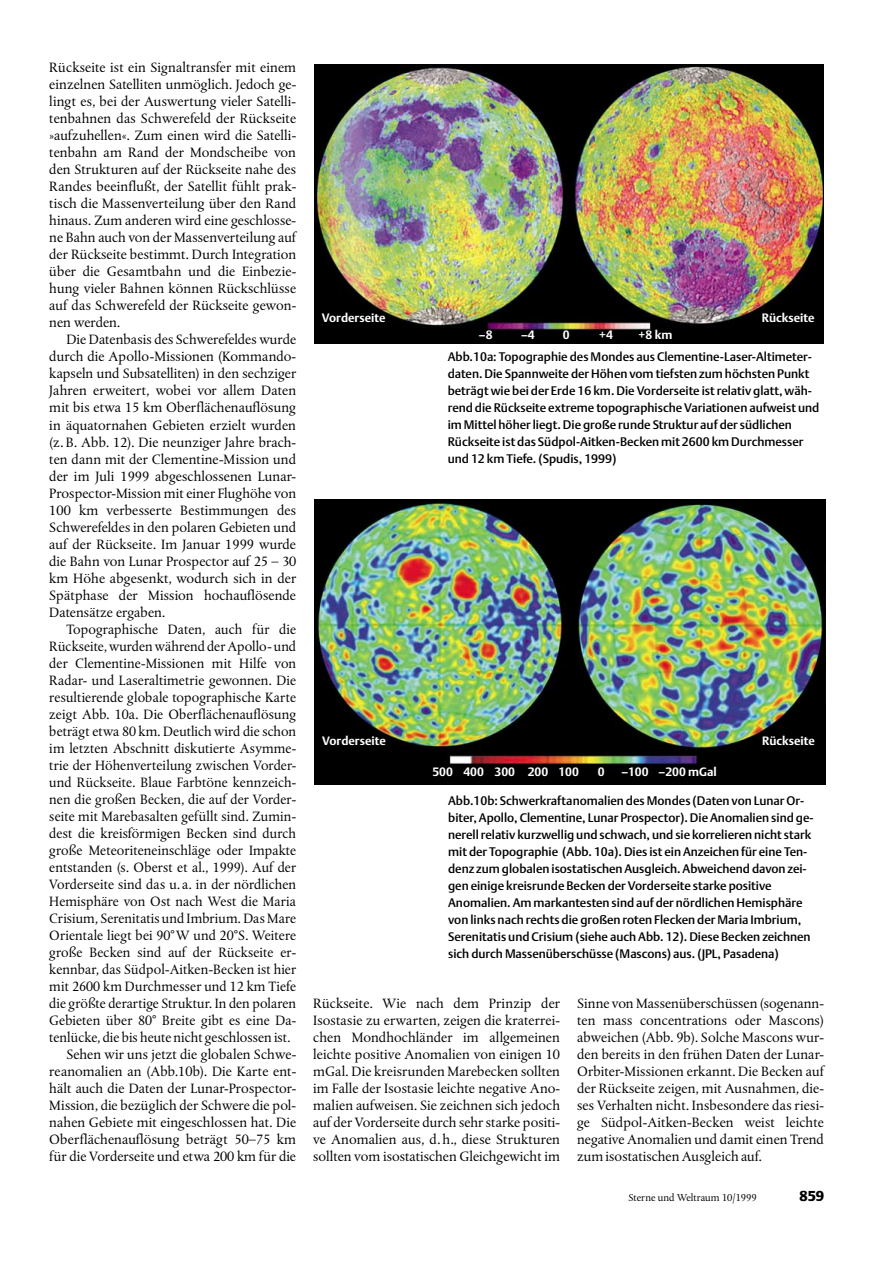
<style>
.page{position:relative;width:894px;height:1263px;background:#fff}
.page>*{position:absolute;margin:0;border:0;box-sizing:border-box;transform-origin:0 0}
.t1{font:14.25px/17px "DTL Albertina T";color:#000;text-align:justify}
.t2{font:14.25px "DTL Argo T Black";color:#000}
.t3{font:12.3px/17px "DTL Argo T Medium";color:#000}
.t4{font:700 12px "DTL Argo T";color:#fff}
.t5{font:10.5px "DTL Albertina T";color:#000}
</style>
<div class="page">
<img style="left:314px;top:65px;width:509px;height:279px">
<img style="left:314px;top:499px;width:510px;height:285px">
<p class="t1" style="left:49px;top:60px;width:248px">Rückseite ist ein Signaltransfer mit einem einzelnen Satelliten unmöglich. Jedoch ge&shy;lingt es, bei der Auswertung vieler Satelli&shy;tenbahnen das Schwerefeld der Rückseite »aufzuhellen«. Zum einen wird die Satelli&shy;tenbahn am Rand der Mondscheibe von den Strukturen auf der Rückseite nahe des Randes beeinflußt, der Satellit fühlt prak&shy;tisch die Massenverteilung über den Rand hinaus. Zum anderen wird eine geschlosse&shy;ne Bahn auch von der Massenverteilung auf der Rückseite bestimmt. Durch Integration über die Gesamtbahn und die Einbezie&shy;hung vieler Bahnen können Rückschlüsse auf das Schwerefeld der Rückseite gewon&shy;nen werden.</p>
<p class="t1" style="left:49px;top:332px;width:248px;text-indent:17px">Die Datenbasis des Schwerefeldes wurde durch die Apollo-Missionen (Kommando&shy;kapseln und Subsatelliten) in den sechziger Jahren erweitert, wobei vor allem Daten mit bis etwa 15 km Oberflächenauflösung in äquatornahen Gebieten erzielt wurden (z. B. Abb. 12). Die neunziger Jahre brach&shy;ten dann mit der Clementine-Mission und der im Juli 1999 abgeschlossenen Lunar-Prospector-Mission mit einer Flughöhe von 100 km verbesserte Bestimmungen des Schwerefeldes in den polaren Gebieten und auf der Rückseite. Im Januar 1999 wurde die Bahn von Lunar Prospector auf 25 – 30 km Höhe abgesenkt, wodurch sich in der Spätphase der Mission hochauflösende Datensätze ergaben.</p>
<p class="t1" style="left:66px;top:621px;width:231px">Topographische Daten, auch für die</p>
<p class="t1" style="left:49px;top:638px;width:248px">Rückseite, wurden während der Apollo- und</p>
<p class="t1" style="left:49px;top:655px;width:248px">der Clementine-Missionen mit Hilfe von</p>
<p class="t1" style="left:49px;top:672px;width:248px">Radar- und Laseraltimetrie gewonnen. Die</p>
<p class="t1" style="left:49px;top:689px;width:248px">resultierende globale topographische Karte</p>
<p class="t1" style="left:49px;top:706px;width:248px">zeigt Abb. 10a. Die Oberflächenauflösung</p>
<p class="t1" style="left:49px;top:723px;width:248px">beträgt etwa 80 km. Deutlich wird die schon</p>
<p class="t1" style="left:49px;top:740px;width:248px">im letzten Abschnitt diskutierte Asymme-</p>
<p class="t1" style="left:49px;top:757px;width:248px">trie der Höhenverteilung zwischen Vorder-</p>
<p class="t1" style="left:49px;top:774px;width:248px">und Rückseite. Blaue Farbtöne kennzeich-</p>
<p class="t1" style="left:49px;top:792px;width:248px">nen die großen Becken, die auf der Vorder-</p>
<p class="t1" style="left:49px;top:809px;width:248px">seite mit Marebasalten gefüllt sind. Zumin-</p>
<p class="t1" style="left:49px;top:826px;width:248px">dest die kreisförmigen Becken sind durch</p>
<p class="t1" style="left:49px;top:843px;width:248px">große Meteoriteneinschläge oder Impakte</p>
<p class="t1" style="left:49px;top:860px;width:248px">entstanden (s. Oberst et al., 1999). Auf der</p>
<p class="t1" style="left:49px;top:877px;width:248px">Vorderseite sind das u. a. in der nördlichen</p>
<p class="t1" style="left:49px;top:894px;width:248px">Hemisphäre von Ost nach West die Maria</p>
<p class="t1" style="left:49px;top:911px;width:248px">Crisium, Serenitatis und Imbrium. Das Mare</p>
<p class="t1" style="left:49px;top:928px;width:248px">Orientale liegt bei 90°W und 20°S. Weitere</p>
<p class="t1" style="left:49px;top:945px;width:248px">große Becken sind auf der Rückseite er-</p>
<p class="t1" style="left:49px;top:962px;width:248px">kennbar, das Südpol-Aitken-Becken ist hier</p>
<p class="t1" style="left:49px;top:979px;width:248px">mit 2600 km Durchmesser und 12 km Tiefe</p>
<p class="t1" style="left:49px;top:996px;width:248px">die größte derartige Struktur. In den polaren</p>
<p class="t1" style="left:49px;top:1013px;width:248px">Gebieten über 80° Breite gibt es eine Da-</p>
<p class="t1" style="left:49px;top:1030px;width:242px">tenlücke, die bis heute nicht geschlossen ist.</p>
<p class="t1" style="left:66px;top:1047px;width:231px">Sehen wir uns jetzt die globalen Schwe-</p>
<p class="t1" style="left:49px;top:1064px;width:248px">reanomalien an (Abb.10b). Die Karte ent-</p>
<p class="t1" style="left:49px;top:1081px;width:248px">hält auch die Daten der Lunar-Prospector-</p>
<p class="t1" style="left:49px;top:1098px;width:248px">Mission, die bezüglich der Schwere die pol-</p>
<p class="t1" style="left:49px;top:1115px;width:248px">nahen Gebiete mit eingeschlossen hat. Die</p>
<p class="t1" style="left:49px;top:1132px;width:248px">Oberflächenauflösung beträgt 50–75 km</p>
<p class="t1" style="left:49px;top:1149px;width:248px">für die Vorderseite und etwa 200 km für die</p>
<p class="t4" style="left:322px;top:313px;width:65px">Vorderseite</p>
<p class="t4" style="left:761px;top:313px;width:54px">Rückseite</p>
<p class="t4" style="left:478px;top:329px;width:15px">–8</p>
<p class="t4" style="left:638px;top:329px;width:35px">+8 km</p>
<p class="t4" style="left:562px;top:329px;width:8px">0</p>
<p class="t4" style="left:521px;top:329px;width:15px">–4</p>
<p class="t4" style="left:599px;top:329px;width:15px">+4</p>
<p class="t3" style="left:447px;top:349px;width:373px">Abb.10a: Topographie des Mondes aus Clementine-Laser-Altimeter&shy;daten. Die Spannweite der Höhen vom tiefsten zum höchsten Punkt beträgt wie bei der Erde 16 km. Die Vorderseite ist relativ glatt, wäh&shy;rend die Rückseite extreme topographische Variationen aufweist und im Mittel höher liegt. Die große runde Struktur auf der südlichen Rückseite ist das Südpol-Aitken-Becken mit 2600 km Durchmesser und 12 km Tiefe. (Spudis, 1999)</p>
<p class="t4" style="left:322px;top:736px;width:65px">Vorderseite</p>
<p class="t4" style="left:761px;top:736px;width:54px">Rückseite</p>
<p class="t4" style="left:432px;top:767px;width:22px">500</p>
<p class="t4" style="left:658px;top:767px;width:60px">–200 mGal</p>
<p class="t4" style="left:463px;top:767px;width:22px">400</p>
<p class="t4" style="left:527px;top:767px;width:22px">200</p>
<p class="t4" style="left:494px;top:767px;width:22px">300</p>
<p class="t4" style="left:558px;top:767px;width:22px">100</p>
<p class="t4" style="left:597px;top:767px;width:8px">0</p>
<p class="t4" style="left:621px;top:767px;width:29px">–100</p>
<p class="t3" style="left:448px;top:792px;width:367px">Abb.10b: Schwerkraftanomalien des Mondes (Daten von Lunar Or&shy;biter, Apollo, Clementine, Lunar Prospector). Die Anomalien sind ge&shy;nerell relativ kurzwellig und schwach, und sie korrelieren nicht stark mit der Topographie (Abb. 10a). Dies ist ein Anzeichen für eine Ten&shy;denz zum globalen isostatischen Ausgleich. Abweichend davon zei&shy;gen einige kreisrunde Becken der Vorderseite starke positive Anomalien. Am markantesten sind auf der nördlichen Hemisphäre von links nach rechts die großen roten Flecken der Maria Imbrium, Serenitatis und Crisium (siehe auch Abb. 12). Diese Becken zeichnen sich durch Massenüberschüsse (Mascons) aus. (JPL, Pasadena)</p>
<p class="t1" style="left:313px;top:996px;width:248px">Rückseite. Wie nach dem Prinzip der Isostasie zu erwarten, zeigen die kraterrei&shy;chen Mondhochländer im allgemeinen leichte positive Anomalien von einigen 10 mGal. Die kreisrunden Marebecken sollten im Falle der Isostasie leichte negative Ano&shy;malien aufweisen. Sie zeichnen sich jedoch auf der Vorderseite durch sehr starke positi&shy;ve Anomalien aus, d. h., diese Strukturen sollten vom isostatischen Gleichgewicht im</p>
<p class="t1" style="left:577px;top:996px;width:248px">Sinne von Massenüberschüssen (sogenann&shy;ten mass concentrations oder Mascons) abweichen (Abb. 9b). Solche Mascons wur&shy;den bereits in den frühen Daten der Lunar-Orbiter-Missionen erkannt. Die Becken auf der Rückseite zeigen, mit Ausnahmen, die&shy;ses Verhalten nicht. Insbesondere das riesi&shy;ge Südpol-Aitken-Becken weist leichte negative Anomalien und damit einen Trend zum isostatischen Ausgleich auf.</p>
<p class="t5" style="left:628px;top:1193px;width:130px">Sterne und Weltraum 10/1999</p>
<p class="t2" style="left:799px;top:1190px;width:26px">859</p>
</div>
